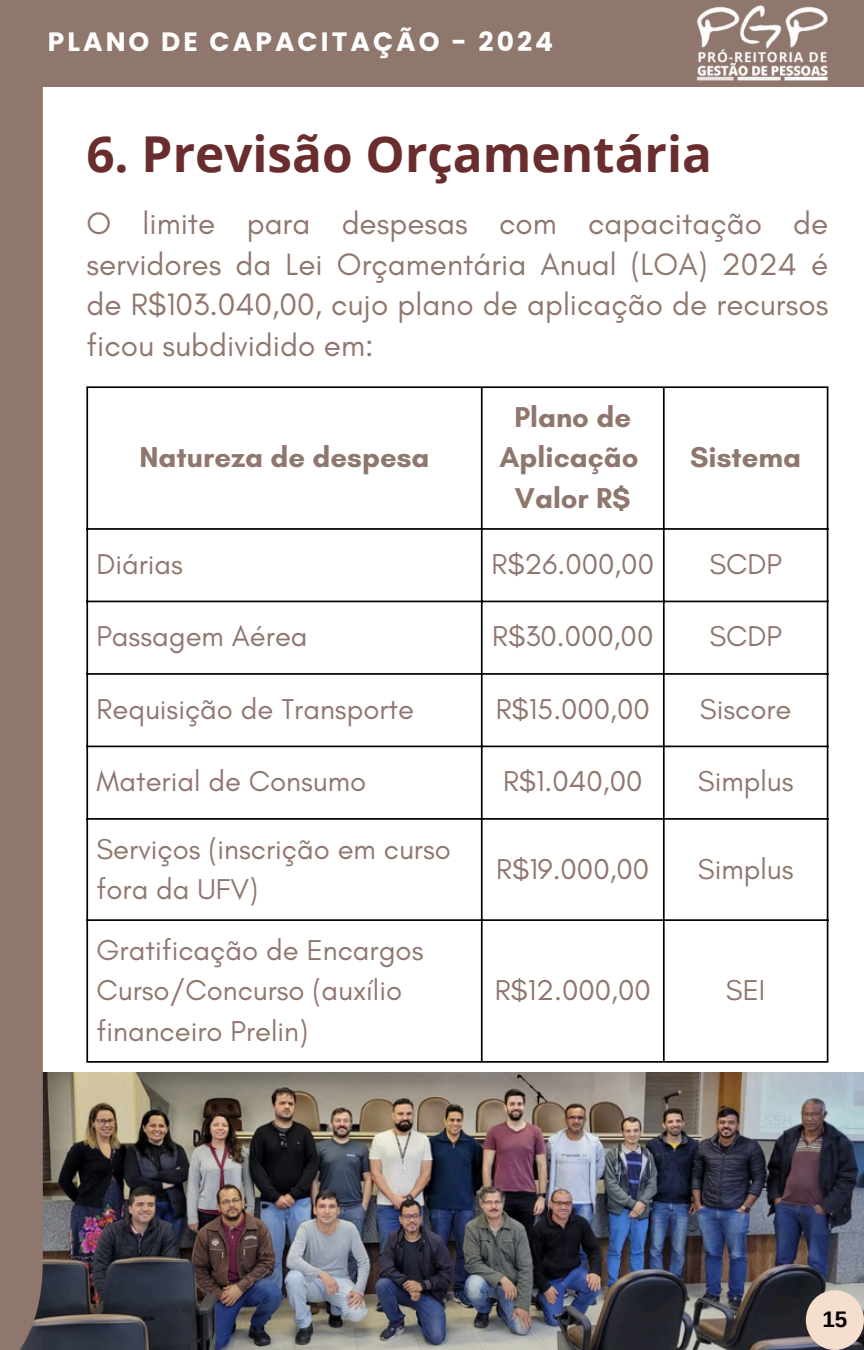
<style>
.page{position:relative;width:864px;height:1350px;background:#fff}
.page>*{position:absolute;margin:0;border:0;box-sizing:border-box;transform-origin:0 0}
.t1{font:700 49.5px "Open Sans";color:#6a2d2e}
.t2{font:31.5px/40.5px "Glacial Indifference";color:#8f776e;text-align:justify}
.t3{font:29.25px/40.5px "Glacial Indifference";color:#8f776e}
.t4{font:700 29.25px/40.5px "Glacial Indifference";color:#8f776e;text-align:center}
.t5{font:700 26.55px "Poppins";letter-spacing:.115em;color:#fff}
.t6{font:700 22.5px "Arimo";color:#000}
</style>
<div class="page">
<img style="left:43px;top:1072px;width:821px;height:278px">
<div style="left:0;top:0;width:43px;height:1350px;background:#8f776e"></div>
<div style="left:0;top:0;width:864px;height:86px;background:#8f776e"></div>
<img style="left:696px;top:5px;width:132px;height:76px">
<hr style="left:86px;top:388px;width:2px;height:673px;background:#000">
<hr style="left:481px;top:388px;width:2px;height:673px;background:#000">
<hr style="left:663px;top:388px;width:2px;height:673px;background:#000">
<hr style="left:827px;top:388px;width:1px;height:673px;background:#000">
<hr style="left:86px;top:386px;width:742px;height:2px;background:#000">
<hr style="left:86px;top:528px;width:742px;height:2px;background:#000">
<hr style="left:86px;top:601px;width:742px;height:1px;background:#000">
<hr style="left:86px;top:673px;width:742px;height:2px;background:#000">
<hr style="left:86px;top:746px;width:742px;height:1px;background:#000">
<hr style="left:86px;top:818px;width:742px;height:2px;background:#000">
<hr style="left:86px;top:919px;width:742px;height:2px;background:#000">
<hr style="left:86px;top:1061px;width:742px;height:2px;background:#000">
<div style="left:806px;top:1290px;width:58px;height:60px;background:#f6decf;border-radius:50%"></div>
<p class="t5" style="left:48px;top:23px;width:507px">PLANO DE CAPACITAÇÃO - 2024</p>
<p class="t1" style="left:86px;top:119px;width:627px">6. Previsão Orçamentária</p>
<p class="t2" style="left:86px;top:203px;width:744px">O limite para despesas com capacitação de servidores da Lei Orçamentária Anual (LOA) 2024 é de R$103.040,00, cujo plano de aplicação de recursos ficou subdividido em:</p>
<h2 class="t4" style="left:140px;top:437px;width:291px">Natureza de despesa</h2>
<p class="t4" style="left:500px;top:396px;width:141px">Plano de<br>Aplicação</p>
<p class="t4" style="left:515px;top:477px;width:117px">Valor R$</p>
<p class="t4" style="left:690px;top:437px;width:113px">Sistema</p>
<p class="t3" style="left:97px;top:543px;width:88px">Diárias</p>
<p class="t3" style="left:491px;top:543px;width:164px">R$26.000,00</p>
<p class="t3" style="left:709px;top:543px;width:74px">SCDP</p>
<p class="t3" style="left:97px;top:616px;width:213px">Passagem Aérea</p>
<p class="t3" style="left:492px;top:616px;width:163px">R$30.000,00</p>
<p class="t3" style="left:709px;top:616px;width:74px">SCDP</p>
<p class="t3" style="left:97px;top:688px;width:319px">Requisição de Transporte</p>
<p class="t3" style="left:496px;top:688px;width:156px">R$15.000,00</p>
<p class="t3" style="left:700px;top:688px;width:93px">Siscore</p>
<p class="t3" style="left:97px;top:761px;width:271px">Material de Consumo</p>
<p class="t3" style="left:503px;top:761px;width:141px">R$1.040,00</p>
<p class="t3" style="left:698px;top:761px;width:97px">Simplus</p>
<p class="t3" style="left:97px;top:828px;width:356px">Serviços (inscrição em curso fora da UFV)</p>
<p class="t3" style="left:496px;top:848px;width:154px">R$19.000,00</p>
<p class="t3" style="left:698px;top:848px;width:97px">Simplus</p>
<p class="t3" style="left:97px;top:929px;width:328px">Gratificação de Encargos<br>Curso/Concurso (auxílio financeiro Prelin)</p>
<p class="t3" style="left:495px;top:970px;width:158px">R$12.000,00</p>
<p class="t3" style="left:726px;top:970px;width:41px">SEI</p>
<p class="t6" style="left:822px;top:1307px;width:27px">15</p>
</div>
